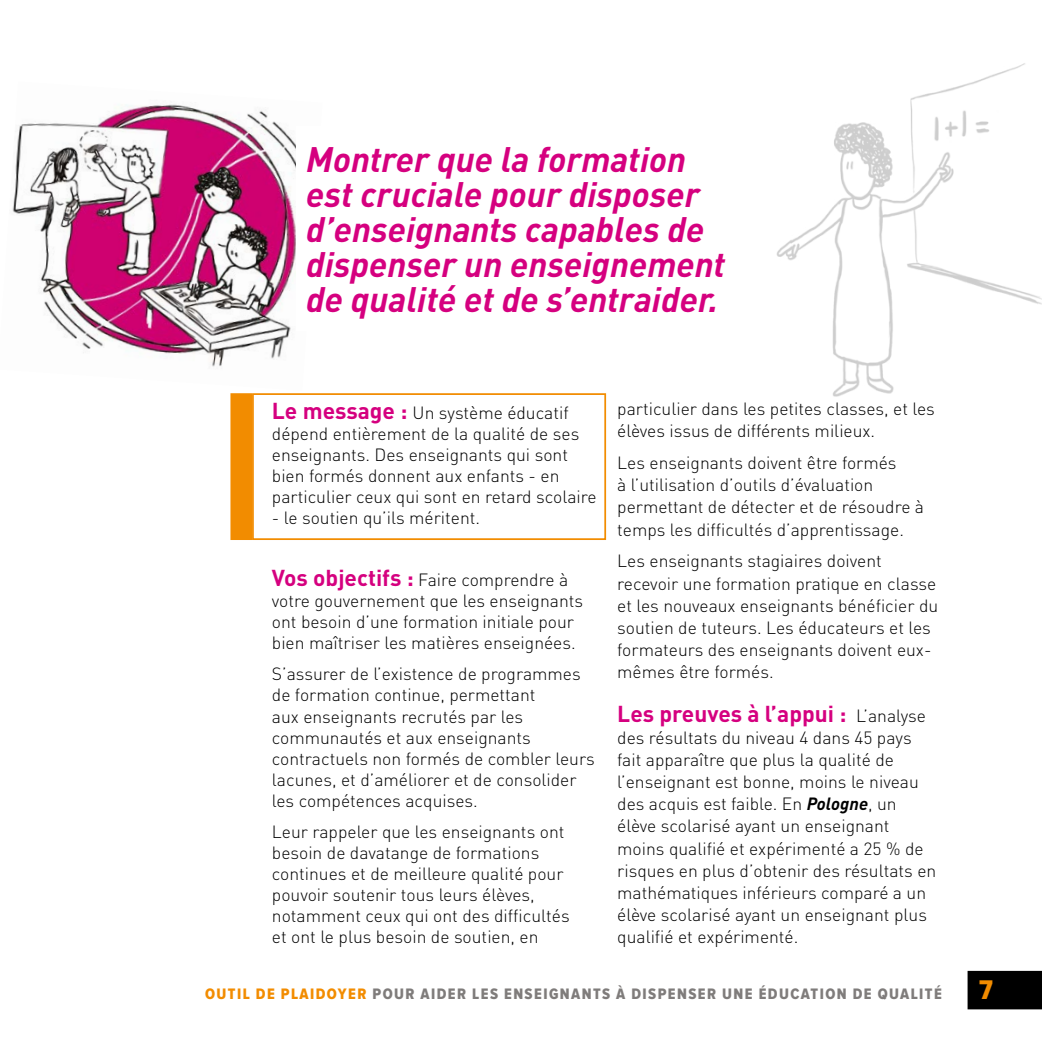
<style>
.page{position:relative;width:1042px;height:1042px;background:#fff}
.page>*{position:absolute;margin:0;border:0;box-sizing:border-box;transform-origin:0 0}
.Head_2_sub_box{font:italic 700 35px/35px "DINOT";color:#d5007f}
.t1{font:28px "Proxima Nova Cond Extrabld";color:#f28c00}
.Main_Body_Copy{font:700 22.75px "DINOT";color:#d5007f}
.Main_Body_Copy-2{font:300 17.5px/21px "DINOT";color:#000}
.t2{font:15.75px "Proxima Nova Cond Extrabld";letter-spacing:.09em;color:#7f7c7b}
.s1{font-weight:700;font-size:22.75px;color:#d5007f}
.s2{font-weight:300;font-size:17.5px;color:#000}
.s3{font-weight:700;font-style:italic}
.s4{color:#f28c00}
</style>
<div class="page">
<div style="left:967px;top:971px;width:75px;height:38px;background:#000"></div>
<img style="left:12px;top:104px;width:284px;height:263px">
<div style="left:252px;top:393px;width:354px;height:147px;border:2px solid #f28c00"></div>
<img style="left:776px;top:63px;width:266px;height:334px">
<div style="left:230px;top:393px;width:22px;height:147px;background:#f28c00;border:2px solid #f28c00"></div>
<p class="Head_2_sub_box" style="left:306px;top:141px;width:421px">Montrer que la formation est cruciale pour disposer d’enseignants capables de dispenser un enseignement de qualité et de s’entraider.</p>
<p class="Main_Body_Copy-2" style="left:272px;top:402px;width:326px"><span class="s1">Le message :</span> Un système éducatif dépend entièrement de la qualité de ses enseignants. Des enseignants qui sont bien formés donnent aux enfants - en particulier ceux qui sont en retard scolaire</p>
<p class="Main_Body_Copy-2" style="left:272px;top:507px;width:210px">- le soutien qu’ils méritent.</p>
<p class="Main_Body_Copy-2" style="left:272px;top:569px;width:313px"><span class="s1">Vos objectifs :</span> Faire comprendre à votre gouvernement que les enseignants ont besoin d’une formation initiale pour bien maîtriser les matières enseignées.</p>
<p class="Main_Body_Copy-2" style="left:272px;top:663px;width:324px">S’assurer de l’existence de programmes de formation continue, permettant<br>aux enseignants recrutés par les communautés et aux enseignants contractuels non formés de combler leurs lacunes, et d’améliorer et de consolider les compétences acquises.</p>
<p class="Main_Body_Copy-2" style="left:272px;top:820px;width:299px">Leur rappeler que les enseignants ont besoin de davatange de formations continues et de meilleure qualité pour pouvoir soutenir tous leurs élèves, notamment ceux qui ont des difficultés et ont le plus besoin de soutien, en</p>
<p class="Main_Body_Copy-2" style="left:617px;top:397px;width:319px;line-height:22.1px">particulier dans les petites classes, et les élèves issus de différents milieux.</p>
<p class="Main_Body_Copy-2" style="left:617px;top:451px;width:308px;line-height:22.1px">Les enseignants doivent être formés<br>à l’utilisation d’outils d’évaluation permettant de détecter et de résoudre à temps les difficultés d’apprentissage.</p>
<p class="Main_Body_Copy-2" style="left:617px;top:549px;width:322px;line-height:22.1px">Les enseignants stagiaires doivent recevoir une formation pratique en classe et les nouveaux enseignants bénéficier du soutien de tuteurs. Les éducateurs et les formateurs des enseignants doivent eux&shy;mêmes être formés.</p>
<p class="Main_Body_Copy" style="left:617px;top:698px;width:310px">Les preuves à l’appui : <span class="s2">L’analyse</span></p>
<p class="Main_Body_Copy-2" style="left:617px;top:726px;width:320px;line-height:22.1px">des résultats du niveau 4 dans 45 pays fait apparaître que plus la qualité de l’enseignant est bonne, moins le niveau des acquis est faible. En <span class="s3">Pologne</span>, un élève scolarisé ayant un enseignant moins qualifié et expérimenté a 25 % de risques en plus d’obtenir des résultats en mathématiques inférieurs comparé a un élève scolarisé ayant un enseignant plus qualifié et expérimenté.</p>
<p class="t2" style="left:205px;top:986px;width:738px"><span class="s4">OUTIL DE PLAIDOYER</span> POUR AIDER LES ENSEIGNANTS À DISPENSER UNE ÉDUCATION DE QUALITÉ</p>
<h2 class="t1" style="left:979px;top:977px;width:15px">7</h2>
</div>
